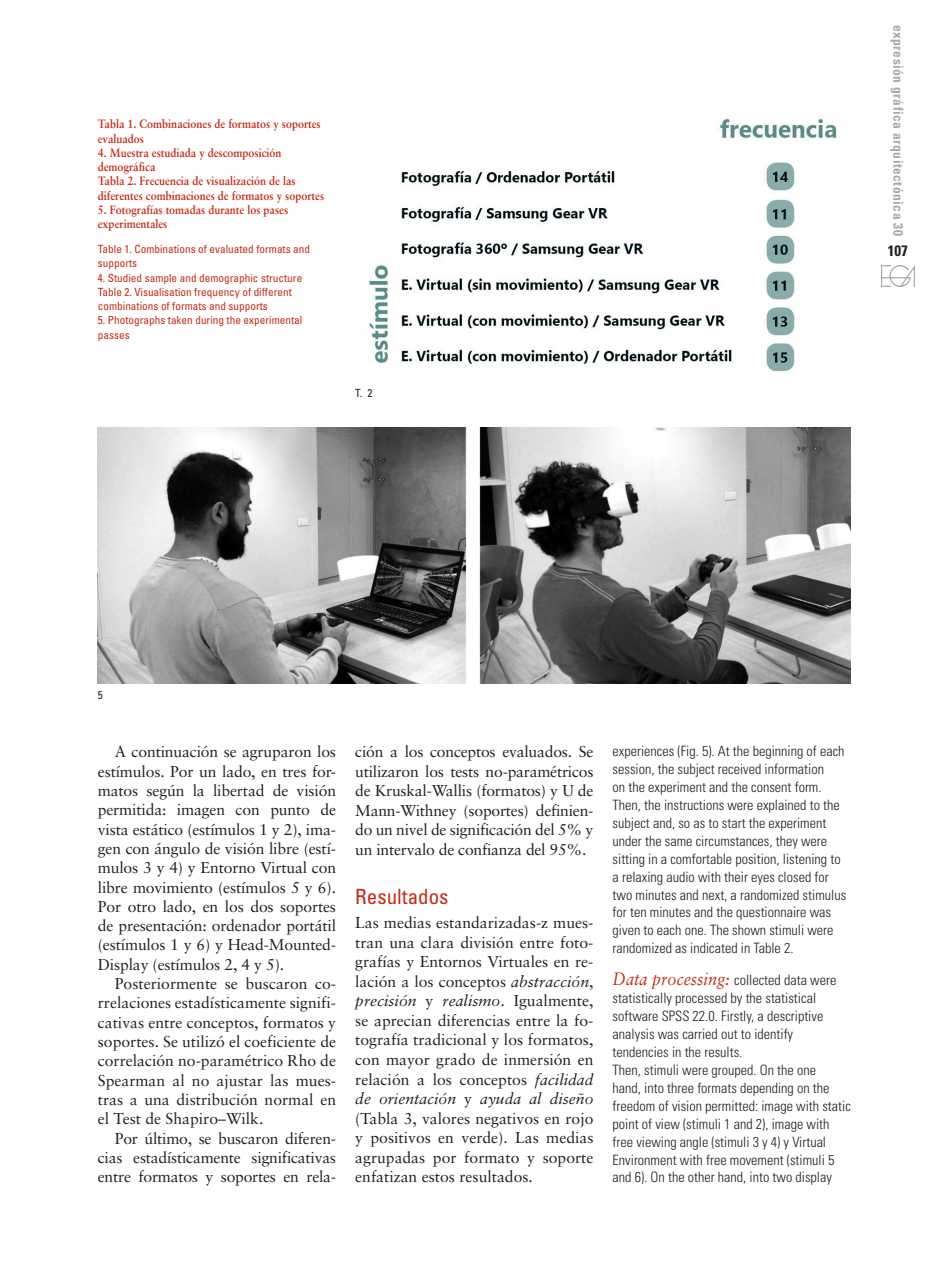
<style>
.page{position:relative;width:936px;height:1276px;background:#fff}
.page>*{position:absolute;margin:0;border:0;box-sizing:border-box;transform-origin:0 0}
.TITULAR_1_CAST{font:condensed 21px "Univers";color:#c02d19}
.t1{font:15.75px/19.4px "Sabon";letter-spacing:-.01em;color:#231f20;text-align:justify}
.t2{font:700 condensed 15px "Univers";color:#231f20}
.SUBTITULO_INGLES{font:300 condensed 14.25px/17.9px "Univers";color:#231f20}
.t3{font:700 condensed 13.5px "Univers";letter-spacing:.035em;color:#a8a9ad}
.t4{font:700 12px/14.2px "Sabon";color:#c02d19;scale:.9 1}
.t5{font:condensed 11.25px/14.2px "Univers";color:#c02d19}
.PIES_DE_FOTO_INGLES{font:condensed 11.25px "Univers";color:#231f20}
.s1{font-style:italic}
.s2{font-family:"Sabon";font-weight:400;font-style:italic;font-stretch:normal;font-size:18px;color:#c02d19}
</style>
<div class="page">
<img style="left:881px;top:265px;width:33px;height:21px">
<img style="left:369px;top:119px;width:468px;height:253px">
<img style="left:98px;top:427px;width:752px;height:256px">
<p class="t4" style="left:98px;top:117px;width:249px">Tabla 1. Combinaciones de formatos y soportes evaluados</p>
<p class="t4" style="left:98px;top:145px;width:206px">4. Muestra estudiada y descomposición demográfica</p>
<p class="t4" style="left:98px;top:174px;width:253px">Tabla 2. Frecuencia de visualización de las diferentes combinaciones de formatos y soportes</p>
<p class="t4" style="left:98px;top:202px;width:213px">5. Fotografías tomadas durante los pases experimentales</p>
<p class="t5" style="left:98px;top:242px;width:214px">Table 1. Combinations of evaluated formats and supports</p>
<p class="t5" style="left:98px;top:270px;width:206px">4. Studied sample and demographic structure</p>
<p class="t5" style="left:98px;top:284px;width:195px">Table 2. Visualisation frequency of different combinations of formats and supports</p>
<p class="t5" style="left:98px;top:313px;width:206px">5. Photographs taken during the experimental passes</p>
<p class="PIES_DE_FOTO_INGLES" style="left:355px;top:386px;width:19px">T. 2</p>
<p class="t3" style="left:906px;top:25px;width:213px;rotate:90deg">expresión gráfica arquitectónica 30</p>
<p class="t2" style="left:887px;top:242px;width:21px">107</p>
<p class="PIES_DE_FOTO_INGLES" style="left:98px;top:688px;width:6px">5</p>
<p class="t1" style="left:98px;top:742px;width:240px;text-indent:17px">A continuación se agruparon los estímulos. Por un lado, en tres for&shy;matos según la libertad de visión permitida: imagen con punto de vista estático (estímulos 1 y 2), ima&shy;gen con ángulo de visión libre (estí&shy;mulos 3 y 4) y Entorno Virtual con libre movimiento (estímulos 5 y 6).<br>Por otro lado, en los dos soportes de presentación: ordenador portátil (estímulos 1 y 6) y Head-Mounted-Display (estímulos 2, 4 y 5).</p>
<p class="t1" style="left:98px;top:974px;width:240px;text-indent:17px">Posteriormente se buscaron co&shy;rrelaciones estadísticamente signifi&shy;cativas entre conceptos, formatos y soportes. Se utilizó el coeficiente de correlación no-paramétrico Rho de Spearman al no ajustar las mues&shy;tras a una distribución normal en el Test de Shapiro–Wilk.</p>
<p class="t1" style="left:98px;top:1128px;width:240px;text-indent:17px">Por último, se buscaron diferen&shy;cias estadísticamente significativas entre formatos y soportes en rela-</p>
<p class="t1" style="left:355px;top:742px;width:240px">ción a los conceptos evaluados. Se utilizaron los tests no-paramétricos de Kruskal-Wallis (formatos) y U de Mann-Withney (soportes) definien&shy;do un nivel de significación del 5% y un intervalo de confianza del 95%.</p>
<p class="TITULAR_1_CAST" style="left:355px;top:883px;width:95px">Resultados</p>
<p class="t1" style="left:355px;top:912px;width:240px">Las medias estandarizadas-z mues&shy;tran una clara división entre foto&shy;grafías y Entornos Virtuales en re&shy;lación a los conceptos <span class="s1">abstracción</span>, <span class="s1">precisión</span> y <span class="s1">realismo</span>. Igualmente, se aprecian diferencias entre la fo&shy;tografía tradicional y los formatos, con mayor grado de inmersión en relación a los conceptos <span class="s1">facilidad de orientación</span> y <span class="s1">ayuda al diseño </span>(Tabla 3, valores negativos en rojo y positivos en verde). Las medias agrupadas por formato y soporte enfatizan estos resultados.</p>
<p class="SUBTITULO_INGLES" style="left:612px;top:742px;width:235px">experiences (Fig. 5). At the beginning of each session, the subject received information<br>on the experiment and the consent form.<br>Then, the instructions were explained to the subject and, so as to start the experiment under the same circumstances, they were sitting in a comfortable position, listening to a relaxing audio with their eyes closed for two minutes and next, a randomized stimulus for ten minutes and the questionnaire was given to each one. The shown stimuli were randomized as indicated in Table 2.</p>
<p class="SUBTITULO_INGLES" style="left:612px;top:971px;width:225px"><span class="s2">Data processing:</span> collected data were statistically processed by the statistical software SPSS 22.0. Firstly, a descriptive analysis was carried out to identify tendencies in the results.</p>
<p class="SUBTITULO_INGLES" style="left:612px;top:1061px;width:240px">Then, stimuli were grouped. On the one<br>hand, into three formats depending on the freedom of vision permitted: image with static point of view (stimuli 1 and 2), image with free viewing angle (stimuli 3 y 4) y Virtual Environment with free movement (stimuli 5 and 6). On the other hand, into two display</p>
</div>
